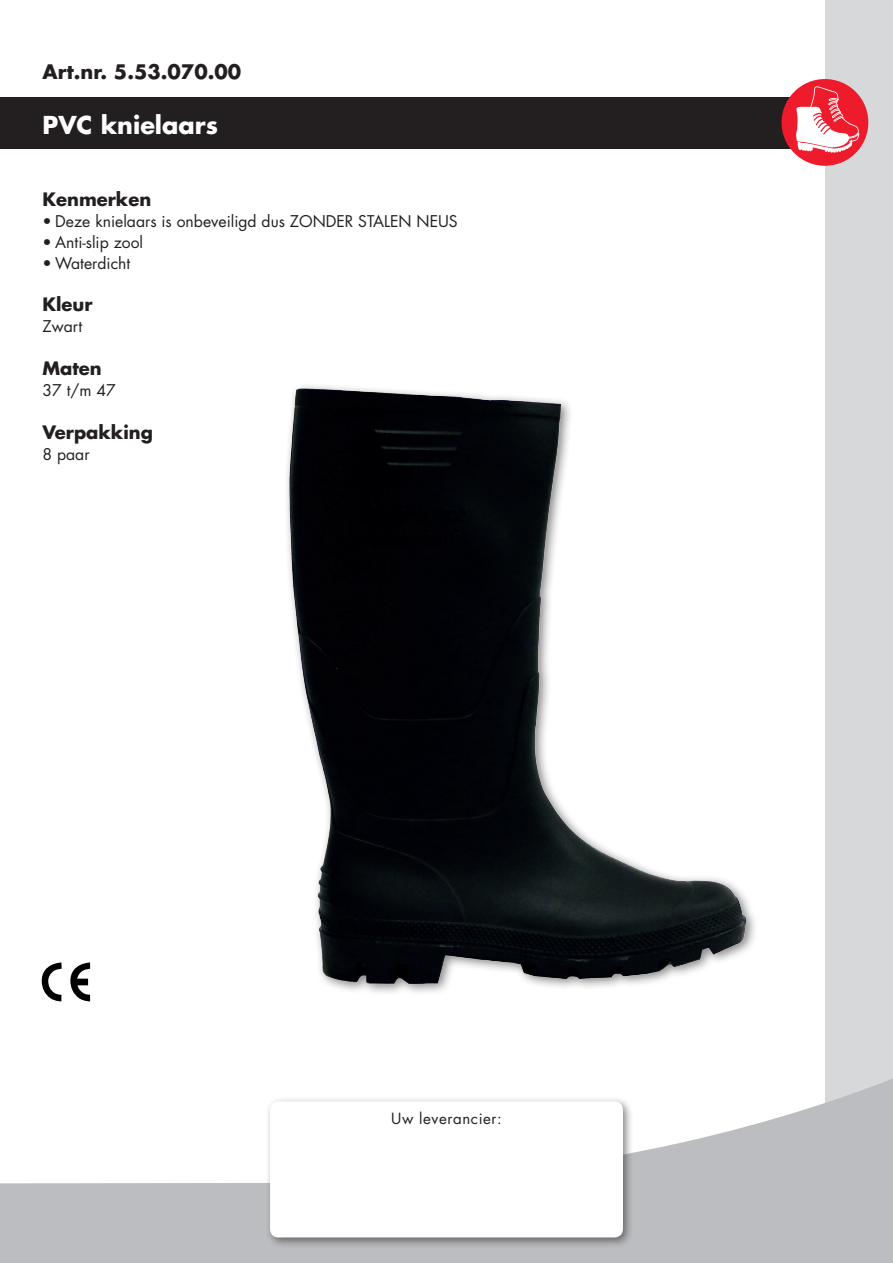
<style>
.page{position:relative;width:893px;height:1263px;background:#fff}
.page>*{position:absolute;margin:0;border:0;box-sizing:border-box;transform-origin:0 0}
.t1{font:700 24px "Futura";color:#fff}
.t2{font:700 19.5px "Futura";color:#231f20}
.t3{font:700 18px "Futura";color:#231f20}
.t4{font:15.75px "Futura";color:#231f20}
.t5{font:15px "Futura";letter-spacing:.04em;color:#231f20}
</style>
<div class="page">
<div style="left:825px;top:0;width:68px;height:1263px;background:#d7d8da"></div>
<div style="left:0;top:98px;width:825px;height:51px;background:#231f20"></div>
<svg style="left:0;top:1079px;width:893px;height:184px;fill:#bcbdc0"></svg>
<div style="left:265px;top:1096px;width:369px;height:152px;background:#231f20;opacity:.55"></div>
<div style="left:270px;top:1101px;width:353px;height:136px;background:#fff;border-radius:9px"></div>
<img style="left:287px;top:385px;width:468px;height:608px">
<svg style="left:42px;top:962px;width:19px;height:39px"></svg>
<svg style="left:70px;top:962px;width:20px;height:39px"></svg>
<div style="left:782px;top:79px;width:86px;height:87px;background:#ee1b2c;border-radius:50%"></div>
<svg style="left:796px;top:86px;width:63px;height:67px"></svg>
<p class="t2" style="left:43px;top:59px;width:200px">Art.nr. 5.53.070.00</p>
<h1 class="t1" style="left:43px;top:108px;width:177px">PVC knielaars</h1>
<p class="t3" style="left:43px;top:187px;width:110px">Kenmerken</p>
<p class="t4" style="left:43px;top:210px;width:417px">• Deze knielaars is onbeveiligd dus ZONDER STALEN NEUS</p>
<p class="t4" style="left:43px;top:231px;width:102px">• Anti-slip zool</p>
<p class="t4" style="left:43px;top:252px;width:89px">• Waterdicht</p>
<p class="t3" style="left:43px;top:292px;width:52px">Kleur</p>
<p class="t4" style="left:43px;top:316px;width:41px">Zwart</p>
<p class="t3" style="left:43px;top:356px;width:61px">Maten</p>
<p class="t4" style="left:43px;top:379px;width:75px">37 t/m 47</p>
<p class="t3" style="left:43px;top:419px;width:112px">Verpakking</p>
<p class="t4" style="left:43px;top:443px;width:49px">8 paar</p>
<p class="t5" style="left:391px;top:1108px;width:112px">Uw leverancier:</p>
</div>
